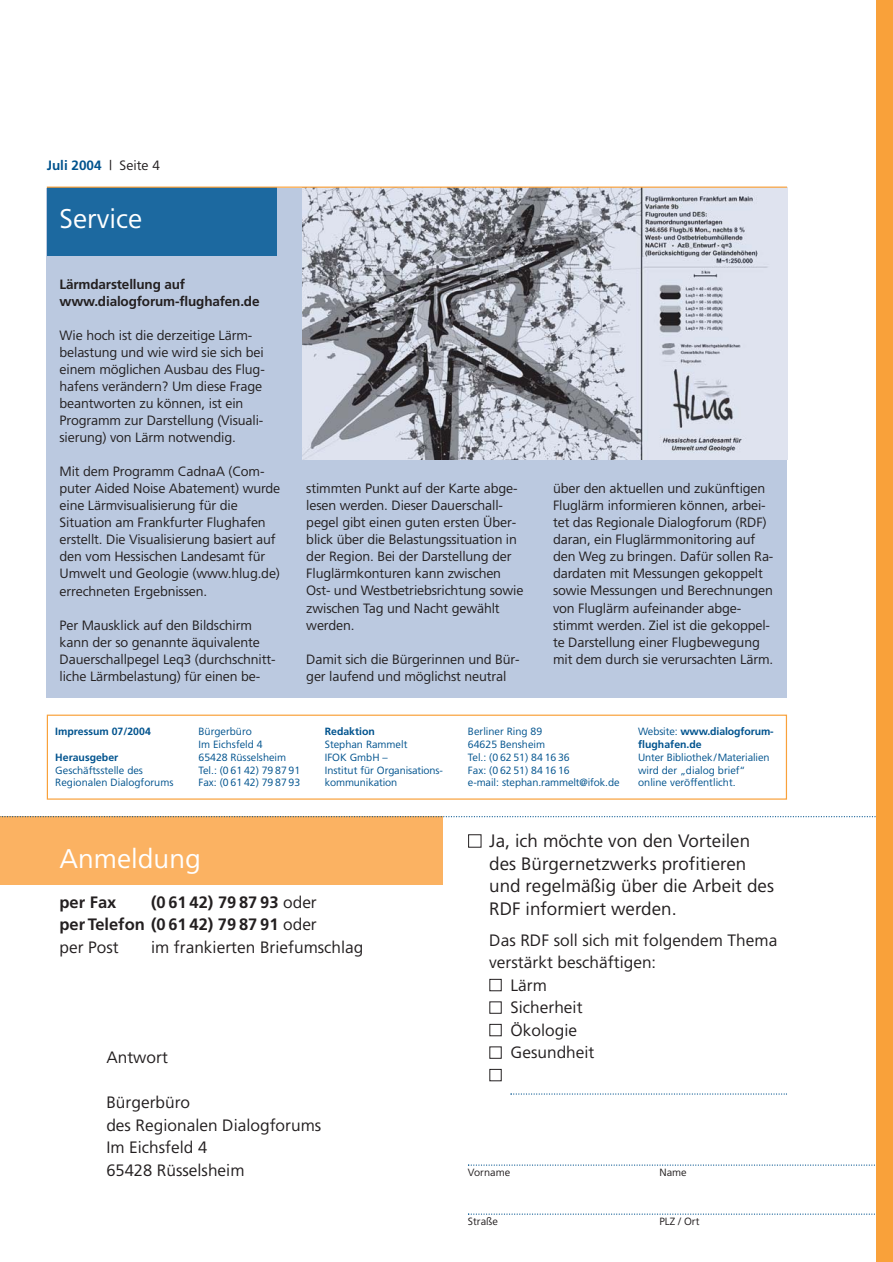
<style>
.page{position:relative;width:893px;height:1262px;background:#fff}
.page>*{position:absolute;margin:0;border:0;box-sizing:border-box;transform-origin:0 0}
.t1{font:27px "F Frutiger";color:#fff}
.t2{font:18px/22.5px "F Frutiger";color:#231f20}
.t3{font:16.5px/22.5px "F Frutiger";color:#231f20}
.t4{font:700 16.5px/22.5px "F Frutiger";color:#231f20;text-align:justify}
.t5{font:16.5px "Zapf Dingbats";color:#fff}
.t6{font:13.5px/17px "F Frutiger";letter-spacing:-.01em;color:#231f20}
.t7{font:700 13.5px/17px "F Frutiger";letter-spacing:-.01em;color:#231f20}
.t8{font:700 13.5px "F Frutiger";color:#00538e}
.t9{font:10.5px/12.8px "F Frutiger";color:#00538e}
.t10{font:700 10.5px/12.8px "F Frutiger";color:#00538e}
.t11{font:10.5px "F Frutiger";color:#231f20}
.s1{font-weight:400;color:#231f20}
.s2{font-weight:400}
.s3{color:#fff}
</style>
<div class="page">
<div style="left:47px;top:714px;width:740px;height:85px;border:1px solid #f9a13a"></div>
<div style="left:47px;top:188px;width:740px;height:509px;background:#bbc9e0"></div>
<img style="left:302px;top:188px;width:485px;height:271px">
<div style="left:0;top:816px;width:442px;height:68px;background:#fbb262"></div>
<svg style="left:468px;top:1164px;width:425px;height:1px"></svg>
<svg style="left:468px;top:1213px;width:425px;height:1px"></svg>
<svg style="left:0;top:816px;width:893px;height:1px"></svg>
<div style="left:876px;top:0;width:16px;height:1262px;background:#f9a13a"></div>
<svg style="left:510px;top:1093px;width:277px;height:1px"></svg>
<div style="left:47px;top:187px;width:229px;height:68px;background:#1c69a0"></div>
<hr style="left:47px;top:186px;width:740px;height:2px;background:#f9a13a">
<p class="t8" style="left:47px;top:159px;width:115px">Juli 2004 <span class="s1">| Seite 4</span></p>
<h1 class="t1" style="left:60px;top:206px;width:84px">Service</h1>
<p class="t7" style="left:60px;top:278px;width:201px">Lärmdarstellung auf www.dialogforum-flughafen.de</p>
<p class="t6" style="left:60px;top:329px;width:207px">Wie hoch ist die derzeitige Lärm&shy;belastung und wie wird sie sich bei einem möglichen Ausbau des Flug&shy;hafens verändern? Um diese Frage beantworten zu können, ist ein<br>Programm zur Darstellung (Visuali&shy;sierung) von Lärm notwendig.</p>
<p class="t6" style="left:60px;top:465px;width:222px">Mit dem Programm CadnaA (Com&shy;puter Aided Noise Abatement) wurde eine Lärmvisualisierung für die Situation am Frankfurter Flughafen erstellt. Die Visualisierung basiert auf den vom Hessischen Landesamt für Umwelt und Geologie (www.hlug.de) errechneten Ergebnissen.</p>
<p class="t6" style="left:60px;top:618px;width:217px">Per Mausklick auf den Bildschirm kann der so genannte äquivalente Dauerschallpegel Leq3 (durchschnitt&shy;liche Lärmbelastung) für einen be-</p>
<p class="t6" style="left:306px;top:482px;width:219px">stimmten Punkt auf der Karte abge&shy;lesen werden. Dieser Dauerschall&shy;pegel gibt einen guten ersten Über&shy;blick über die Belastungssituation in der Region. Bei der Darstellung der<br>Fluglärmkonturen kann zwischen<br>Ost- und Westbetriebsrichtung sowie zwischen Tag und Nacht gewählt werden.</p>
<p class="t6" style="left:306px;top:652px;width:215px">Damit sich die Bürgerinnen und Bür&shy;ger laufend und möglichst neutral</p>
<p class="t6" style="left:553px;top:482px;width:222px">über den aktuellen und zukünftigen Fluglärm informieren können, arbei&shy;tet das Regionale Dialogforum (RDF) daran, ein Fluglärmmonitoring auf den Weg zu bringen. Dafür sollen Ra&shy;dardaten mit Messungen gekoppelt sowie Messungen und Berechnungen von Fluglärm aufeinander abge&shy;stimmt werden. Ziel ist die gekoppel&shy;te Darstellung einer Flugbewegung mit dem durch sie verursachten Lärm.</p>
<p class="t10" style="left:55px;top:726px;width:97px">Impressum 07/2004</p>
<p class="t10" style="left:55px;top:752px;width:64px">Herausgeber</p>
<p class="t9" style="left:55px;top:765px;width:120px">Geschäftsstelle des<br>Regionalen Dialogforums</p>
<p class="t9" style="left:198px;top:726px;width:103px">Bürgerbüro<br>Im Eichsfeld 4<br>65428 Rüsselsheim<br>Tel.: (0 61 42) 79 87 91<br>Fax: (0 61 42) 79 87 93</p>
<p class="t10" style="left:325px;top:726px;width:52px">Redaktion</p>
<p class="t9" style="left:325px;top:739px;width:120px">Stephan Rammelt<br>IFOK GmbH –<br>Institut für Organisations&shy;kommunikation</p>
<h1 class="t1" style="left:60px;top:845px;width:143px">Anmeldung</h1>
<p class="t4" style="left:60px;top:893px;width:259px;text-indent:91px">(0 61 42) 79 87 93 <span class="s2">oder </span>per Telefon (0 61 42) 79 87 91 <span class="s2">oder per Post</span></p>
<p class="t4" style="left:60px;top:893px;width:58px">per Fax</p>
<p class="t3" style="left:151px;top:938px;width:214px">im frankierten Briefumschlag</p>
<p class="t3" style="left:106px;top:1048px;width:63px">Antwort</p>
<p class="t3" style="left:106px;top:1093px;width:216px">Bürgerbüro<br>des Regionalen Dialogforums<br>Im Eichsfeld 4<br>65428 Rüsselsheim</p>
<p class="t9" style="left:468px;top:726px;width:153px">Berliner Ring 89<br>64625 Bensheim<br>Tel.: (0 62 51) 84 16 36<br>Fax: (0 62 51) 84 16 16<br>e-mail: stephan.rammelt@ifok.de</p>
<p class="t10" style="left:638px;top:726px;width:137px"><span class="s2">Website:</span> www.dialogforum&shy;flughafen.de</p>
<p class="t9" style="left:638px;top:752px;width:133px">Unter Bibliothek/Materialien wird der „dialog brief“ online veröffentlicht.</p>
<h2 class="t2" style="left:489px;top:832px;width:286px;text-indent:-21px"><span class="s3">■</span> Ja, ich möchte von den Vorteilen des Bürgernetzwerks profitieren und regelmäßig über die Arbeit des<br>RDF informiert werden.</h2>
<p class="t3" style="left:489px;top:931px;width:289px">Das RDF soll sich mit folgendem Thema verstärkt beschäftigen:</p>
<p class="t3" style="left:489px;top:976px;width:59px"><span class="s3">■</span> Lärm</p>
<p class="t3" style="left:489px;top:998px;width:95px"><span class="s3">■</span> Sicherheit</p>
<p class="t3" style="left:489px;top:1021px;width:89px"><span class="s3">■</span> Ökologie</p>
<p class="t3" style="left:489px;top:1043px;width:107px"><span class="s3">■</span> Gesundheit</p>
<p class="t5" style="left:489px;top:1067px;width:14px">■</p>
<p class="t11" style="left:468px;top:1167px;width:44px">Vorname</p>
<p class="t11" style="left:659px;top:1167px;width:29px">Name</p>
<p class="t11" style="left:468px;top:1216px;width:32px">Straße</p>
<p class="t11" style="left:659px;top:1216px;width:42px">PLZ / Ort</p>
</div>
